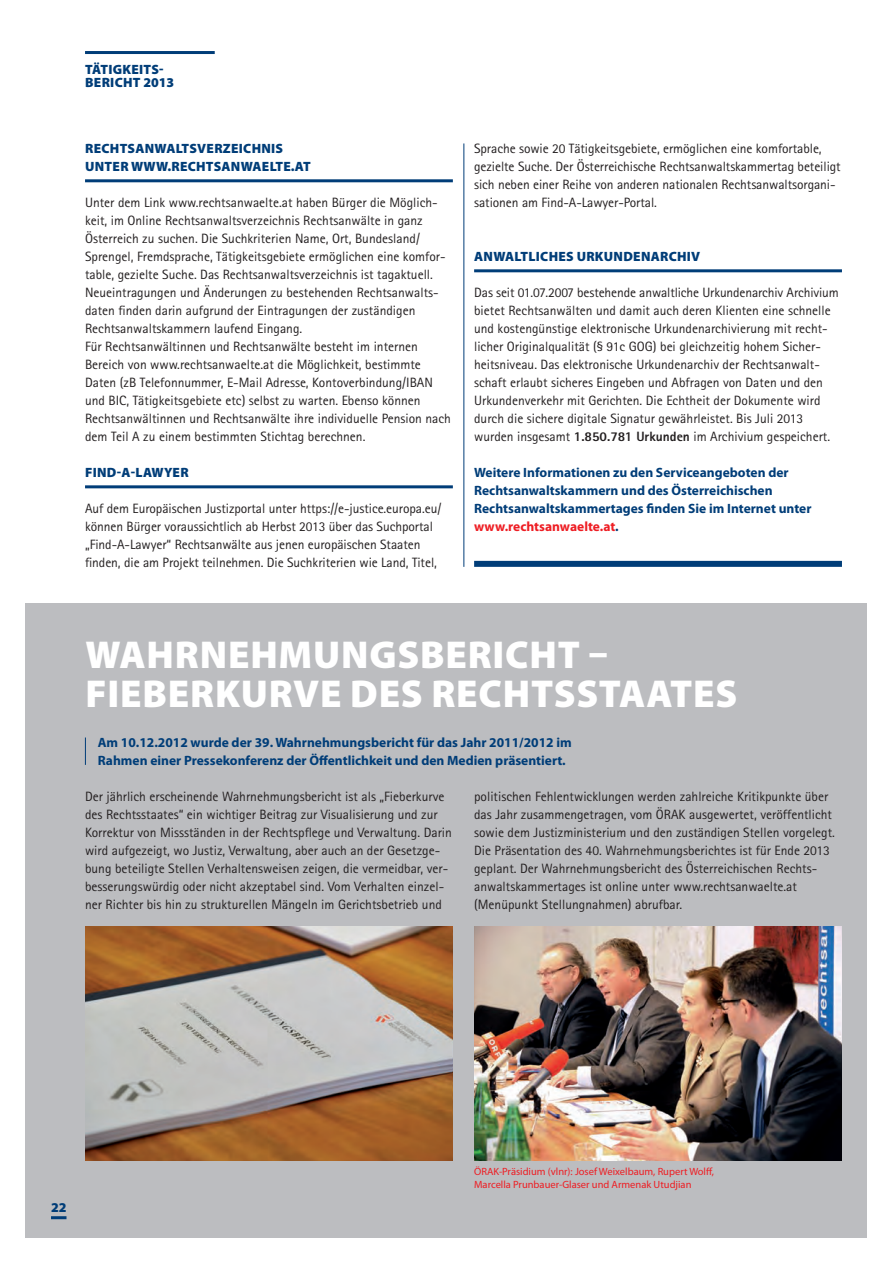
<style>
.page{position:relative;width:893px;height:1263px;background:#fff}
.page>*{position:absolute;margin:0;border:0;box-sizing:border-box;transform-origin:0 0}
.t1{font:900 39px/39px "Myriad Pro";letter-spacing:.02em;color:#fff}
.t2{font:13.5px/18px "Rotis Sans Serif";color:#231f20}
.t3{font:700 13.5px/18px "Myriad Pro";color:#003d78}
.t4{font:900 13.5px/13.5px "Myriad Pro";letter-spacing:.02em;color:#003d78}
.t5{font:10.5px/12.8px "Myriad Pro";color:#ee1d23}
.s1{font-weight:800}
.s2{color:#ee1d23}
</style>
<div class="page">
<div style="left:26px;top:603px;width:841px;height:634px;background:#bcbdc0"></div>
<hr style="left:51px;top:1216px;width:15px;height:3px;background:#003d78">
<hr style="left:85px;top:51px;width:130px;height:3px;background:#003d78">
<hr style="left:85px;top:179px;width:368px;height:3px;background:#003d78">
<hr style="left:85px;top:485px;width:368px;height:3px;background:#003d78">
<hr style="left:474px;top:269px;width:368px;height:3px;background:#003d78">
<hr style="left:463px;top:143px;width:1px;height:424px;background:#003d78">
<svg style="left:85px;top:737px;width:1px;height:28px"></svg>
<img style="left:474px;top:927px;width:368px;height:234px">
<img style="left:85px;top:927px;width:368px;height:234px">
<div style="left:474px;top:561px;width:368px;height:6px;background:#003d78"></div>
<p class="t4" style="left:85px;top:62px;width:91px">TÄTIGKEITS-<br>BERICHT 2013</p>
<p class="t4" style="left:85px;top:139px;width:225px;line-height:18px">RECHTSANWALTSVERZEICHNIS<br>UNTER WWW.RECHTSANWAELTE.AT</p>
<p class="t2" style="left:85px;top:193px;width:367px">Unter dem Link www.rechtsanwaelte.at haben Bürger die Möglich&shy;keit, im Online Rechtsanwaltsverzeichnis Rechtsanwälte in ganz Österreich zu suchen. Die Suchkriterien Name, Ort, Bundesland/ Sprengel, Fremdsprache, Tätigkeitsgebiete ermöglichen eine komfor&shy;table, gezielte Suche. Das Rechtsanwaltsverzeichnis ist tagaktuell.<br>Neueintragungen und Änderungen zu bestehenden Rechtsanwalts&shy;daten finden darin aufgrund der Eintragungen der zuständigen Rechtsanwaltskammern laufend Eingang.<br>Für Rechtsanwältinnen und Rechtsanwälte besteht im internen Bereich von www.rechtsanwaelte.at die Möglichkeit, bestimmte Daten (zB Telefonnummer, E-Mail Adresse, Kontoverbindung/IBAN und BIC, Tätigkeitsgebiete etc) selbst zu warten. Ebenso können Rechtsanwältinnen und Rechtsanwälte ihre individuelle Pension nach dem Teil A zu einem bestimmten Stichtag berechnen.</p>
<p class="t4" style="left:85px;top:465px;width:105px">FIND-A-LAWYER</p>
<p class="t2" style="left:85px;top:499px;width:358px">Auf dem Europäischen Justizportal unter https://e-justice.europa.eu/ können Bürger voraussichtlich ab Herbst 2013 über das Suchportal „Find-A-Lawyer“ Rechtsanwälte aus jenen europäischen Staaten finden, die am Projekt teilnehmen. Die Suchkriterien wie Land, Titel,</p>
<p class="t2" style="left:474px;top:139px;width:368px">Sprache sowie 20 Tätigkeitsgebiete, ermöglichen eine komfortable, gezielte Suche. Der Österreichische Rechtsanwaltskammertag beteiligt sich neben einer Reihe von anderen nationalen Rechtsanwaltsorgani&shy;sationen am Find-A-Lawyer-Portal.</p>
<p class="t4" style="left:474px;top:249px;width:227px">ANWALTLICHES URKUNDENARCHIV</p>
<p class="t2" style="left:474px;top:283px;width:366px">Das seit 01.07.2007 bestehende anwaltliche Urkundenarchiv Archivium bietet Rechtsanwälten und damit auch deren Klienten eine schnelle und kostengünstige elektronische Urkundenarchivierung mit recht&shy;licher Originalqualität (§ 91c GOG) bei gleichzeitig hohem Sicher&shy;heitsniveau. Das elektronische Urkundenarchiv der Rechtsanwalt&shy;schaft erlaubt sicheres Eingeben und Abfragen von Daten und den Urkundenverkehr mit Gerichten. Die Echtheit der Dokumente wird durch die sichere digitale Signatur gewährleistet. Bis Juli 2013 wurden insgesamt <span class="s1">1.850.781 Urkunden</span> im Archivium gespeichert.</p>
<p class="t3" style="left:474px;top:463px;width:339px">Weitere Informationen zu den Serviceangeboten der Rechtsanwaltskammern und des Österreichischen Rechtsanwaltskammertages finden Sie im Internet unter <span class="s2">www.rechtsanwaelte.at</span>.</p>
<h1 class="t1" style="left:85px;top:634px;width:653px">WAHRNEHMUNGSBERICHT –<br>FIEBERKURVE DES RECHTSSTAATES</h1>
<p class="t3" style="left:98px;top:733px;width:475px">Am 10.12.2012 wurde der 39. Wahrnehmungsbericht für das Jahr 2011/2012 im<br>Rahmen einer Pressekonferenz der Öffentlichkeit und den Medien präsentiert.</p>
<p class="t2" style="left:85px;top:787px;width:368px">Der jährlich erscheinende Wahrnehmungsbericht ist als „Fieberkurve des Rechtsstaates“ ein wichtiger Beitrag zur Visualisierung und zur Korrektur von Missständen in der Rechtspflege und Verwaltung. Darin wird aufgezeigt, wo Justiz, Verwaltung, aber auch an der Gesetzge&shy;bung beteiligte Stellen Verhaltensweisen zeigen, die vermeidbar, ver&shy;besserungswürdig oder nicht akzeptabel sind. Vom Verhalten einzel&shy;ner Richter bis hin zu strukturellen Mängeln im Gerichtsbetrieb und</p>
<p class="t2" style="left:474px;top:787px;width:362px">politischen Fehlentwicklungen werden zahlreiche Kritikpunkte über das Jahr zusammengetragen, vom ÖRAK ausgewertet, veröffentlicht sowie dem Justizministerium und den zuständigen Stellen vorgelegt.<br>Die Präsentation des 40. Wahrnehmungsberichtes ist für Ende 2013 geplant. Der Wahrnehmungsbericht des Österreichischen Rechts&shy;anwaltskammertages ist online unter www.rechtsanwaelte.at (Menüpunkt Stellungnahmen) abrufbar.</p>
<p class="t4" style="left:51px;top:1200px;width:17px">22</p>
<p class="t5" style="left:474px;top:1165px;width:241px">ÖRAK-Präsidium (vlnr): Josef Weixelbaum, Rupert Wolff,<br>Marcella Prunbauer-Glaser und Armenak Utudjian</p>
</div>
